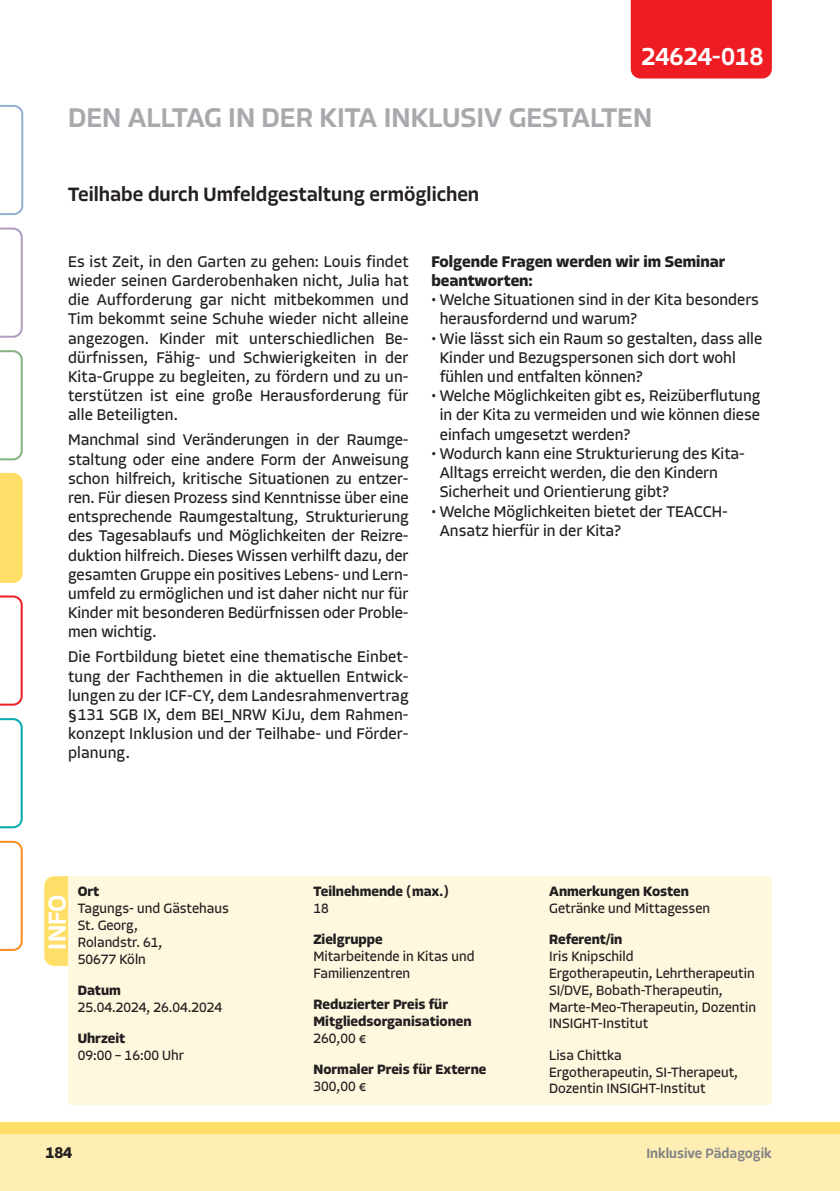
<style>
.page{position:relative;width:840px;height:1191px;background:#fff}
.page>*{position:absolute;margin:0;border:0;box-sizing:border-box;transform-origin:0 0}
.t1{font:500 28px "Allotrope";color:#a8a9ad}
.t2{font:500 25.4px "Allotrope";color:#fff}
.t3{font:500 20px "Allotrope";color:#231f20}
.t4{font:16px/19.2px "Allotrope";color:#231f20;text-align:justify}
.t5{font:700 16px/19.2px "Allotrope";color:#231f20}
.t6{font:14px/16.8px "Allotrope";color:#231f20}
.t7{font:700 14px/16.8px "Allotrope";color:#231f20}
.t8{font:500 14px "Allotrope";color:#808285}
</style>
<div class="page">
<div style="left:0;top:1131px;width:839px;height:60px;background:#ffeeb4"></div>
<div style="left:0;top:1123px;width:839px;height:11px;background:#ffdf68"></div>
<div style="left:630px;top:0;width:141px;height:78px;background:#ee1d23"></div>
<svg style="left:0;top:227px;width:23px;height:111px"></svg>
<div style="left:0;top:473px;width:23px;height:110px;background:#ffdf68"></div>
<svg style="left:0;top:718px;width:23px;height:110px"></svg>
<svg style="left:0;top:105px;width:23px;height:110px"></svg>
<svg style="left:0;top:595px;width:23px;height:110px"></svg>
<svg style="left:0;top:840px;width:23px;height:111px"></svg>
<svg style="left:0;top:350px;width:23px;height:110px"></svg>
<div style="left:68px;top:876px;width:703px;height:228px;background:#fef8df"></div>
<div style="left:44px;top:876px;width:24px;height:90px;background:#ffdf68"></div>
<h2 class="t2" style="left:641px;top:40px;width:123px">24624-018</h2>
<h1 class="t1" style="left:68px;top:99px;width:585px">DEN ALLTAG IN DER KITA INKLUSIV GESTALTEN</h1>
<p class="t3" style="left:68px;top:180px;width:412px">Teilhabe durch Umfeldgestaltung ermöglichen</p>
<p class="t4" style="left:68px;top:252px;width:342px">Es ist Zeit, in den Garten zu gehen: Louis findet wieder seinen Garderobenhaken nicht, Julia hat die Aufforderung gar nicht mitbekommen und Tim bekommt seine Schuhe wieder nicht alleine angezogen. Kinder mit unterschiedlichen Be&shy;dürfnissen, Fähig- und Schwierigkeiten in der Kita-Gruppe zu begleiten, zu fördern und zu un&shy;terstützen ist eine große Herausforderung für alle Beteiligten.</p>
<p class="t4" style="left:68px;top:430px;width:342px">Manchmal sind Veränderungen in der Raumge&shy;staltung oder eine andere Form der Anweisung schon hilfreich, kritische Situationen zu entzer&shy;ren. Für diesen Prozess sind Kenntnisse über eine entsprechende Raumgestaltung, Strukturierung des Tagesablaufs und Möglichkeiten der Reizre&shy;duktion hilfreich. Dieses Wissen verhilft dazu, der gesamten Gruppe ein positives Lebens- und Lern&shy;umfeld zu ermöglichen und ist daher nicht nur für Kinder mit besonderen Bedürfnissen oder Proble&shy;men wichtig.</p>
<p class="t4" style="left:68px;top:647px;width:342px">Die Fortbildung bietet eine thematische Einbet&shy;tung der Fachthemen in die aktuellen Entwick&shy;lungen zu der ICF-CY, dem Landesrahmenvertrag § 131 SGB IX, dem BEI_NRW KiJu, dem Rahmen&shy;konzept Inklusion und der Teilhabe- und Förder&shy;planung.</p>
<p class="t5" style="left:431px;top:252px;width:295px">Folgende Fragen werden wir im Seminar beantworten:</p>
<p class="t4" style="left:439px;top:290px;width:320px;text-indent:-8px">• Welche Situationen sind in der Kita besonders herausfordernd und warum?</p>
<p class="t4" style="left:439px;top:329px;width:323px;text-align:left;text-indent:-8px">• Wie lässt sich ein Raum so gestalten, dass alle<br>Kinder und Bezugspersonen sich dort wohl fühlen und entfalten können?</p>
<p class="t4" style="left:439px;top:386px;width:322px;text-indent:-8px">• Welche Möglichkeiten gibt es, Reizüberflutung in der Kita zu vermeiden und wie können diese einfach umgesetzt werden?</p>
<p class="t4" style="left:439px;top:444px;width:306px;text-align:left;text-indent:-8px">• Wodurch kann eine Strukturierung des Kita-<br>Alltags erreicht werden, die den Kindern<br>Sicherheit und Orientierung gibt?</p>
<p class="t4" style="left:439px;top:502px;width:289px;text-indent:-8px">• Welche Möglichkeiten bietet der TEACCH-<br>Ansatz hierfür in der Kita?</p>
<h2 class="t2" style="left:40px;top:949px;width:57px;rotate:-90deg">INFO</h2>
<p class="t7" style="left:78px;top:883px;width:23px">Ort</p>
<p class="t6" style="left:78px;top:900px;width:152px">Tagungs- und Gästehaus<br>St. Georg,<br>Rolandstr. 61,<br>50677 Köln</p>
<p class="t7" style="left:78px;top:982px;width:45px">Datum</p>
<p class="t6" style="left:78px;top:998px;width:146px">25.04.2024, 26.04.2024</p>
<p class="t7" style="left:78px;top:1030px;width:49px">Uhrzeit</p>
<p class="t6" style="left:78px;top:1046px;width:108px">09:00 – 16:00 Uhr</p>
<p class="t5" style="left:45px;top:1143px;width:28px">184</p>
<p class="t7" style="left:313px;top:883px;width:137px">Teilnehmende (max.)</p>
<p class="t6" style="left:313px;top:900px;width:17px">18</p>
<p class="t7" style="left:313px;top:931px;width:71px">Zielgruppe</p>
<p class="t6" style="left:313px;top:948px;width:163px">Mitarbeitende in Kitas und<br>Familienzentren</p>
<p class="t7" style="left:313px;top:996px;width:160px">Reduzierter Preis für<br>Mitgliedsorganisationen</p>
<p class="t6" style="left:313px;top:1030px;width:55px">260,00 €</p>
<p class="t7" style="left:313px;top:1061px;width:174px">Normaler Preis für Externe</p>
<p class="t6" style="left:313px;top:1078px;width:55px">300,00 €</p>
<p class="t7" style="left:549px;top:883px;width:141px">Anmerkungen Kosten</p>
<p class="t6" style="left:549px;top:900px;width:162px">Getränke und Mittagessen</p>
<p class="t7" style="left:549px;top:931px;width:74px">Referent/in</p>
<p class="t6" style="left:549px;top:948px;width:208px">Iris Knipschild<br>Ergotherapeutin, Lehrtherapeutin<br>SI/DVE, Bobath-Therapeutin,<br>Marte-Meo-Therapeutin, Dozentin<br>INSIGHT-Institut</p>
<p class="t6" style="left:549px;top:1046px;width:190px">Lisa Chittka<br>Ergotherapeutin, SI-Therapeut,<br>Dozentin INSIGHT-Institut</p>
<p class="t8" style="left:646px;top:1144px;width:127px">Inklusive Pädagogik</p>
</div>
